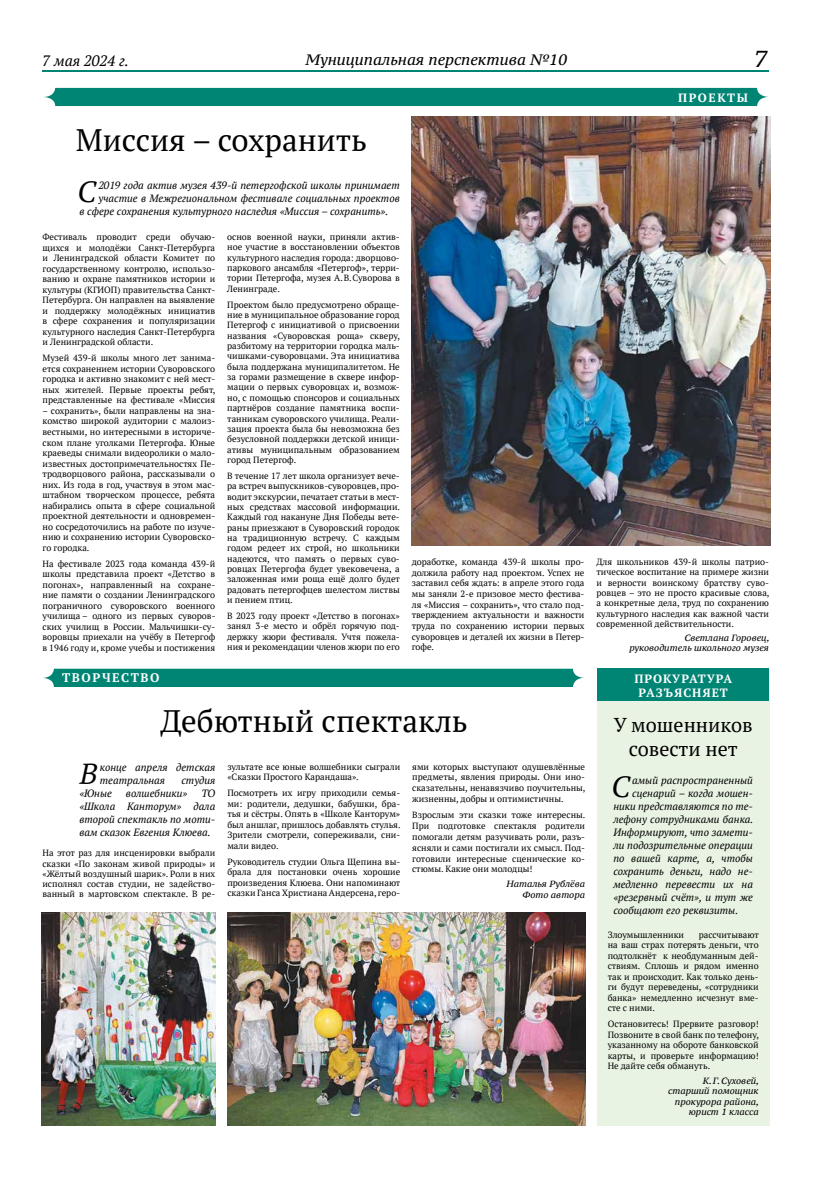
<style>
.page{position:relative;width:823px;height:1191px;background:#fff}
.page>*{position:absolute;margin:0;border:0;box-sizing:border-box;transform-origin:0 0}
.t1{font:31px "PT Serif";color:#000}
.t2{font:italic 29.1px "PT Serif";color:#000}
.t3{font:italic 23px "PT Serif Caption";color:#000}
.t4{font:20px/24px "PT Serif";color:#000;text-align:center}
.t5{font:italic 15px "PT Serif Caption";color:#000}
.t6{font:italic 15px "PT Serif";color:#000}
.t7{font:700 12.4px "PT Serif";letter-spacing:.13em;color:#fff}
.t8{font:700 12px/14px "PT Serif";letter-spacing:.08em;color:#fff;text-align:center}
.t9{font:700 12px "PT Serif";letter-spacing:.13em;color:#fff}
.t10{font:italic 10.5px/13px "PT Serif";color:#000}
.t11{font:9px/10.5px "PT Serif";color:#000;text-align:justify}
.t12{font:italic 9px/10.5px "PT Serif Caption";color:#000;text-align:right}
</style>
<div class="page">
<hr style="left:43px;top:71px;width:725px;height:1px;background:#008474">
<div style="left:44px;top:88px;width:724px;height:18px;background:#008474"></div>
<svg style="left:43px;top:668px;width:541px;height:19px;background:#118c7d"></svg>
<div style="left:597px;top:669px;width:172px;height:456px;background:#e9f3e3"></div>
<div style="left:597px;top:668px;width:171px;height:33px;background:#008474"></div>
<img style="left:411px;top:117px;width:358px;height:428px">
<img style="left:227px;top:912px;width:357px;height:213px">
<img style="left:41px;top:912px;width:174px;height:213px">
<h3 class="t6" style="left:43px;top:51px;width:88px">7 мая 2024 г.</h3>
<h3 class="t5" style="left:305px;top:50px;width:263px">Муниципальная перспектива №10</h3>
<h3 class="t3" style="left:752px;top:44px;width:15px">7</h3>
<h3 class="t9" style="left:677px;top:90px;width:71px">ПРОЕКТЫ</h3>
<h1 class="t1" style="left:76px;top:120px;width:292px">Миссия – сохранить</h1>
<h2 class="t2" style="left:78px;top:173px;width:20px">С</h2>
<p class="t10" style="left:98px;top:179px;width:303px">2019 года актив музея 439-й петергофской школы принимает</p>
<p class="t10" style="left:98px;top:192px;width:303px">участие в Межрегиональном фестивале социальных проектов</p>
<p class="t10" style="left:79px;top:205px;width:310px">в сфере сохранения культурного наследия «Миссия – сохранить».</p>
<p class="t11" style="left:43px;top:232px;width:174px;text-align:left">Фестиваль проводит среди обучаю&shy;щихся и молодёжи Санкт-Петербурга и Ленинградской области Комитет по государственному контролю, использо&shy;ванию и охране памятников истории и культуры (КГИОП) правительства Санкт-Петербурга. Он направлен на выявление и поддержку молодёжных инициатив в сфере сохранения и популяризации культурного наследия Санкт-Петербурга и Ленинградской области.</p>
<p class="t11" style="left:43px;top:353px;width:174px">Музей 439-й школы много лет занима&shy;ется сохранением истории Суворовского городка и активно знакомит с ней мест&shy;ных жителей. Первые проекты ребят, представленные на фестивале «Миссия</p>
<p class="t11" style="left:43px;top:405px;width:174px">– сохранить», были направлены на зна&shy;комство широкой аудитории с малоиз&shy;вестными, но интересными в историче&shy;ском плане уголками Петергофа. Юные краеведы снимали видеоролики о мало&shy;известных достопримечательностях Пе&shy;тродворцового района, рассказывали о них. Из года в год, участвуя в этом мас&shy;штабном творческом процессе, ребята набирались опыта в сфере социальной проектной деятельности и одновремен&shy;но сосредоточились на работе по изуче&shy;нию и сохранению истории Суворовско&shy;го городка.</p>
<p class="t11" style="left:43px;top:558px;width:174px">На фестивале 2023 года команда 439-й школы представила проект «Детство в погонах», направленный на сохране&shy;ние памяти о создании Ленинградского пограничного суворовского военного училища – одного из первых суворов&shy;ских училищ в России. Мальчишки-су&shy;воровцы приехали на учёбу в Петергоф в 1946 году и, кроме учебы и постижения</p>
<p class="t11" style="left:227px;top:231px;width:174px;text-align:left">основ военной науки, приняли актив&shy;ное участие в восстановлении объектов культурного наследия города: дворцово&shy;паркового ансамбля «Петергоф», терри&shy;тории Петергофа, музея А.В.Суворова в Ленинграде.</p>
<p class="t11" style="left:227px;top:299px;width:174px">Проектом было предусмотрено обраще&shy;ние в муниципальное образование город Петергоф с инициативой о присвоении названия «Суворовская роща» скверу, разбитому на территории городка маль&shy;чишками-суворовцами. Эта инициатива была поддержана муниципалитетом. Не за горами размещение в сквере инфор&shy;мации о первых суворовцах и, возмож&shy;но, с помощью спонсоров и социальных партнёров создание памятника воспи&shy;танникам суворовского училища. Реали&shy;зация проекта была бы невозможна без безусловной поддержки детской иници&shy;ативы муниципальным образованием город Петергоф.</p>
<p class="t11" style="left:227px;top:470px;width:174px">В течение 17 лет школа организует вече&shy;ра встреч выпускников-суворовцев, про&shy;водит экскурсии, печатает статьи в мест&shy;ных средствах массовой информации.<br>Каждый год накануне Дня Победы вете&shy;раны приезжают в Суворовский городок на традиционную встречу. С каждым годом редеет их строй, но школьники надеются, что память о первых суво&shy;ровцах Петергофа будет увековечена, а заложенная ими роща ещё долго будет радовать петергофцев шелестом листвы и пением птиц.</p>
<p class="t11" style="left:227px;top:610px;width:174px">В 2023 году проект «Детство в погонах» занял 3-е место и обрёл горячую под&shy;держку жюри фестиваля. Учтя пожела&shy;ния и рекомендации членов жюри по его</p>
<p class="t11" style="left:411px;top:556px;width:174px">доработке, команда 439-й школы про&shy;должила работу над проектом. Успех не заставил себя ждать: в апреле этого года мы заняли 2-е призовое место фестива&shy;ля «Миссия – сохранить», что стало под&shy;тверждением актуальности и важности труда по сохранению истории первых суворовцев и деталей их жизни в Петер&shy;гофе.</p>
<p class="t11" style="left:596px;top:556px;width:174px">Для школьников 439-й школы патрио&shy;тическое воспитание на примере жизни и верности воинскому братству суво&shy;ровцев – это не просто красивые слова, а конкретные дела, труд по сохранению культурного наследия как важной части современной действительности.</p>
<p class="t12" style="left:629px;top:632px;width:141px">Светлана Горовец, руководитель школьного музея</p>
<h3 class="t7" style="left:62px;top:669px;width:99px">ТВОРЧЕСТВО</h3>
<h3 class="t8" style="left:634px;top:671px;width:99px">ПРОКУРАТУРА<br>РАЗЪЯСНЯЕТ</h3>
<h3 class="t4" style="left:613px;top:712px;width:140px">У мошенников совести нет</h3>
<h1 class="t1" style="left:160px;top:701px;width:308px">Дебютный спектакль</h1>
<h2 class="t2" style="left:80px;top:755px;width:19px">В</h2>
<p class="t10" style="left:100px;top:761px;width:117px">конце апреля детская театральная</p>
<p class="t10" style="left:181px;top:774px;width:35px">студия</p>
<p class="t10" style="left:79px;top:787px;width:34px">«Юные</p>
<p class="t10" style="left:126px;top:787px;width:63px">волшебники»</p>
<p class="t10" style="left:79px;top:787px;width:137px;text-align:justify;text-indent:122px">ТО «Школа Канторум» дала второй спектакль по моти&shy;вам сказок Евгения Клюева.</p>
<p class="t11" style="left:42px;top:848px;width:174px;line-height:10.2px">На этот раз для инсценировки выбрали сказки «По законам живой природы» и «Жёлтый воздушный шарик». Роли в них исполнял состав студии, не задейство&shy;ванный в мартовском спектакле. В ре-</p>
<p class="t11" style="left:227px;top:761px;width:174px">зультате все юные волшебники сыграли «Сказки Простого Карандаша».</p>
<p class="t11" style="left:227px;top:787px;width:175px">Посмотреть их игру приходили семья&shy;ми: родители, дедушки, бабушки, бра&shy;тья и сёстры. Опять в «Школе Канторум» был аншлаг, пришлось добавлять стулья.<br>Зрители смотрели, сопереживали, сни&shy;мали видео.</p>
<p class="t11" style="left:227px;top:856px;width:174px">Руководитель студии Ольга Щепина вы&shy;брала для постановки очень хорошие произведения Клюева. Они напоминают сказки Ганса Христиана Андерсена, геро-</p>
<p class="t11" style="left:412px;top:761px;width:175px;line-height:10.8px">ями которых выступают одушевлённые предметы, явления природы. Они ино&shy;сказательны, ненавязчиво поучительны, жизненны, добры и оптимистичны.</p>
<p class="t11" style="left:412px;top:809px;width:175px;line-height:10.8px">Взрослым эти сказки тоже интересны.<br>При подготовке спектакля родители помогали детям разучивать роли, разъ&shy;ясняли и сами постигали их смысл. Под&shy;готовили интересные сценические ко&shy;стюмы. Какие они молодцы!</p>
<p class="t12" style="left:506px;top:878px;width:80px;line-height:10.8px">Наталья Рублёва<br>Фото автора</p>
<h2 class="t2" style="left:611px;top:768px;width:20px">С</h2>
<p class="t10" style="left:632px;top:773px;width:122px">амый распространенный</p>
<p class="t10" style="left:632px;top:786px;width:122px">сценарий – когда мошен-</p>
<p class="t10" style="left:613px;top:799px;width:141px">ники представляются по те-</p>
<p class="t10" style="left:613px;top:812px;width:141px">лефону сотрудниками банка.</p>
<p class="t10" style="left:613px;top:825px;width:141px">Информируют, что замети-</p>
<p class="t10" style="left:613px;top:838px;width:141px">ли подозрительные операции</p>
<p class="t10" style="left:613px;top:851px;width:141px">по вашей карте, а, чтобы</p>
<p class="t10" style="left:613px;top:864px;width:141px">сохранить деньги, надо не-</p>
<p class="t10" style="left:613px;top:877px;width:141px">медленно перевести их на</p>
<p class="t10" style="left:613px;top:890px;width:141px">«резервный счёт», и тут же</p>
<p class="t10" style="left:613px;top:903px;width:126px">сообщают его реквизиты.</p>
<p class="t11" style="left:607px;top:929px;width:78px">Злоумышленники</p>
<p class="t11" style="left:607px;top:929px;width:153px;text-indent:91px">рассчитывают на ваш страх потерять деньги, что подтолкнёт к необдуманным дей&shy;ствиям. Сплошь и рядом именно так и происходит. Как только день&shy;ги будут переведены, «сотрудники банка» немедленно исчезнут вме&shy;сте с ними.</p>
<p class="t11" style="left:607px;top:1018px;width:153px">Остановитесь! Прервите разговор!<br>Позвоните в свой банк по телефону, указанному на обороте банковской карты, и проверьте информацию!<br>Не дайте себя обмануть.</p>
<p class="t12" style="left:667px;top:1075px;width:92px">К.Г.Суховей, старший помощник прокурора района, юрист 1 класса</p>
</div>
